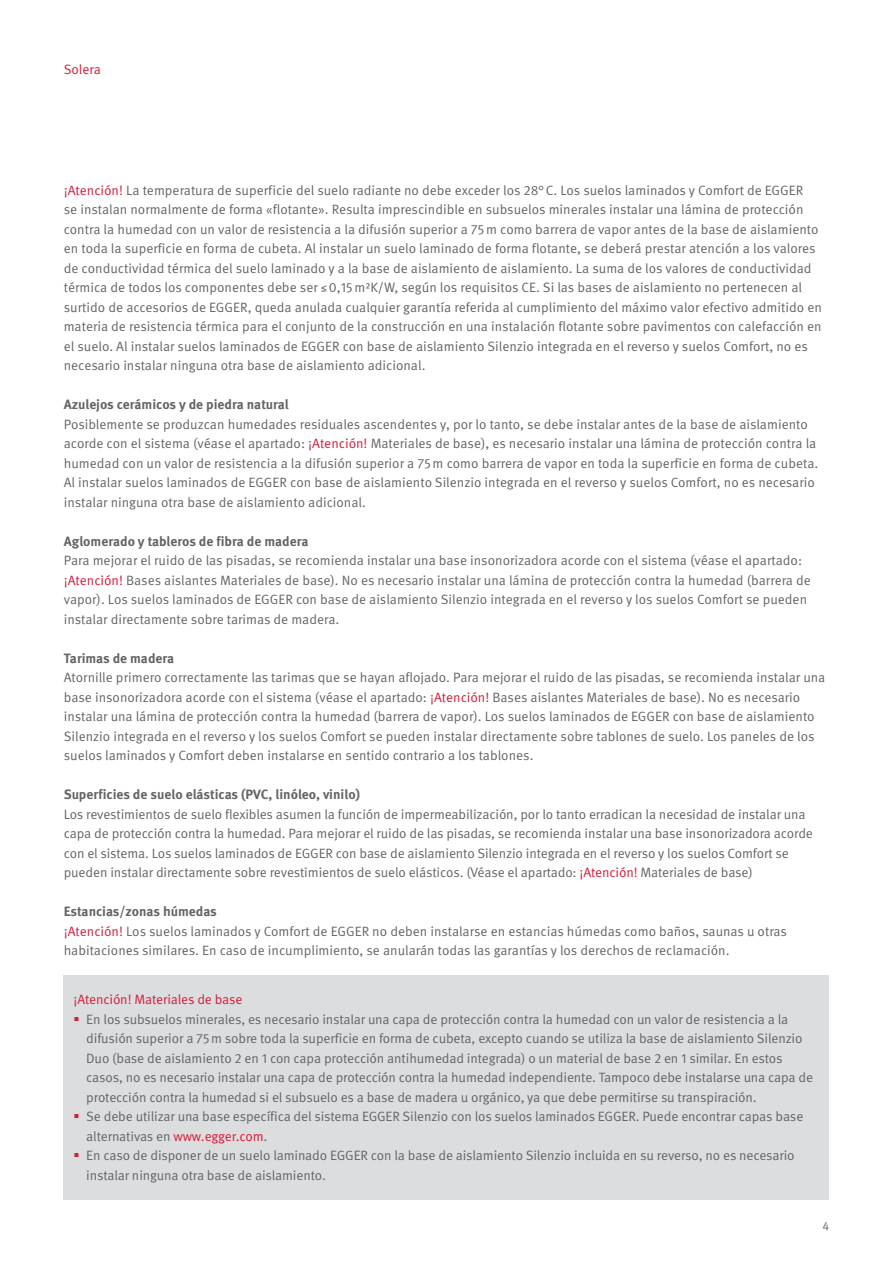
<style>
.page{position:relative;width:893px;height:1263px;background:#fff}
.page>*{position:absolute;margin:0;border:0;box-sizing:border-box;transform-origin:0 0}
.t1{font:13.5px/19.5px "Meta Pro";letter-spacing:-.005em;color:#636466}
.t2{font:700 13.5px "Meta Pro";color:#636466}
.t3{font:13.5px "Meta Pro";letter-spacing:-.01em;color:#d71b38}
.t4{font:12px "Meta Pro";color:#636466}
.s1{color:#d71b38}
.s2{font-weight:700}
</style>
<div class="page">
<div style="left:64px;top:975px;width:765px;height:224px;background:#dcddde"></div>
<p class="t3" style="left:64px;top:61px;width:39px">Solera</p>
<p class="t1" style="left:64px;top:181px;width:760px"><span class="s1">¡Atención!</span> La temperatura de superficie del suelo radiante no debe exceder los 28°C. Los suelos laminados y Comfort de EGGER<br>se instalan normalmente de forma «flotante». Resulta imprescindible en subsuelos minerales instalar una lámina de protección contra la humedad con un valor de resistencia a la difusión superior a 75m como barrera de vapor antes de la base de aislamiento en toda la superficie en forma de cubeta. Al instalar un suelo laminado de forma flotante, se deberá prestar atención a los valores de conductividad térmica del suelo laminado y a la base de aislamiento de aislamiento. La suma de los valores de conductividad térmica de todos los componentes debe ser ≤0,15m²K/W, según los requisitos CE. Si las bases de aislamiento no pertenecen al surtido de accesorios de EGGER, queda anulada cualquier garantía referida al cumplimiento del máximo valor efectivo admitido en materia de resistencia térmica para el conjunto de la construcción en una instalación flotante sobre pavimentos con calefacción en el suelo. Al instalar suelos laminados de EGGER con base de aislamiento Silenzio integrada en el reverso y suelos Comfort, no es necesario instalar ninguna otra base de aislamiento adicional.</p>
<p class="t2" style="left:64px;top:394px;width:226px">Azulejos cerámicos y de piedra natural</p>
<p class="t1" style="left:64px;top:415px;width:756px">Posiblemente se produzcan humedades residuales ascendentes y, por lo tanto, se debe instalar antes de la base de aislamiento acorde con el sistema (véase el apartado: <span class="s1">¡Atención!</span> Materiales de base), es necesario instalar una lámina de protección contra la humedad con un valor de resistencia a la difusión superior a 75m como barrera de vapor en toda la superficie en forma de cubeta.<br>Al instalar suelos laminados de EGGER con base de aislamiento Silenzio integrada en el reverso y suelos Comfort, no es necesario instalar ninguna otra base de aislamiento adicional.</p>
<p class="t2" style="left:64px;top:531px;width:246px">Aglomerado y tableros de fibra de madera</p>
<p class="t1" style="left:64px;top:551px;width:749px">Para mejorar el ruido de las pisadas, se recomienda instalar una base insonorizadora acorde con el sistema (véase el apartado: <span class="s1">¡Atención!</span> Bases aislantes Materiales de base). No es necesario instalar una lámina de protección contra la humedad (barrera de vapor). Los suelos laminados de EGGER con base de aislamiento Silenzio integrada en el reverso y los suelos Comfort se pueden instalar directamente sobre tarimas de madera.</p>
<p class="t2" style="left:64px;top:648px;width:112px">Tarimas de madera</p>
<p class="t1" style="left:64px;top:668px;width:763px">Atornille primero correctamente las tarimas que se hayan aflojado. Para mejorar el ruido de las pisadas, se recomienda instalar una base insonorizadora acorde con el sistema (véase el apartado: <span class="s1">¡Atención!</span> Bases aislantes Materiales de base). No es necesario instalar una lámina de protección contra la humedad (barrera de vapor). Los suelos laminados de EGGER con base de aislamiento Silenzio integrada en el reverso y los suelos Comfort se pueden instalar directamente sobre tablones de suelo. Los paneles de los suelos laminados y Comfort deben instalarse en sentido contrario a los tablones.</p>
<p class="t2" style="left:64px;top:784px;width:298px">Superficies de suelo elásticas (PVC, linóleo, vinilo)</p>
<p class="t1" style="left:64px;top:805px;width:751px">Los revestimientos de suelo flexibles asumen la función de impermeabilización, por lo tanto erradican la necesidad de instalar una capa de protección contra la humedad. Para mejorar el ruido de las pisadas, se recomienda instalar una base insonorizadora acorde con el sistema. Los suelos laminados de EGGER con base de aislamiento Silenzio integrada en el reverso y los suelos Comfort se pueden instalar directamente sobre revestimientos de suelo elásticos. (Véase el apartado: <span class="s1">¡Atención!</span> Materiales de base)</p>
<p class="t1" style="left:64px;top:902px;width:725px"><span class="s2">Estancias/zonas húmedas<br></span><span class="s1">¡Atención!</span> Los suelos laminados y Comfort de EGGER no deben instalarse en estancias húmedas como baños, saunas u otras habitaciones similares. En caso de incumplimiento, se anularán todas las garantías y los derechos de reclamación.</p>
<p class="t3" style="left:74px;top:991px;width:171px">¡Atención! Materiales de base</p>
<p class="t1" style="left:86px;top:1009px;width:728px">En los subsuelos minerales, es necesario instalar una capa de protección contra la humedad con un valor de resistencia a la difusión superior a 75m sobre toda la superficie en forma de cubeta, excepto cuando se utiliza la base de aislamiento Silenzio Duo (base de aislamiento 2 en 1 con capa protección antihumedad integrada) o un material de base 2 en 1 similar. En estos casos, no es necesario instalar una capa de protección contra la humedad independiente. Tampoco debe instalarse una capa de protección contra la humedad si el subsuelo es a base de madera u orgánico, ya que debe permitirse su transpiración.<br>Se debe utilizar una base específica del sistema EGGER Silenzio con los suelos laminados EGGER. Puede encontrar capas base alternativas en <span class="s1">www.egger.com</span>.<br>En caso de disponer de un suelo laminado EGGER con la base de aislamiento Silenzio incluida en su reverso, no es necesario instalar ninguna otra base de aislamiento.</p>
<p class="t4" style="left:822px;top:1218px;width:8px">4</p>
</div>
